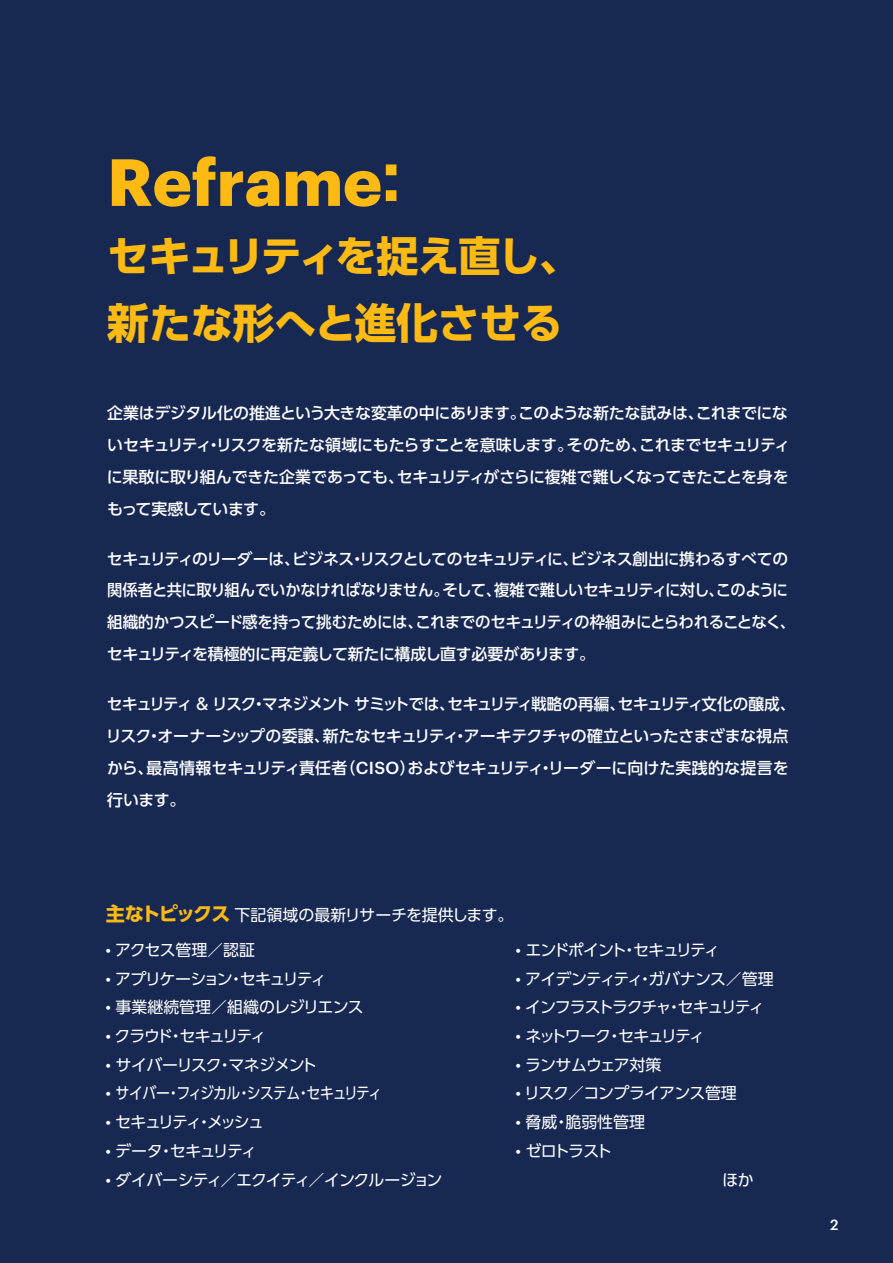
<style>
.page{position:relative;width:893px;height:1263px;background:#172953}
.page>*{position:absolute;margin:0;border:0;box-sizing:border-box;transform-origin:0 0}
.t1{font:700 65.1px "Graphik";color:#fcba13}
.t2{font:700 42px/66.3px "UD Shin Go Pr 6 N";letter-spacing:-.015em;color:#fcba13}
.t3{font:500 15.9px/32px "UD Shin Go Pr 6 N";letter-spacing:-.03em;color:#fff}
.t4{font:15.9px "UD Shin Go Pr 6 N";letter-spacing:-.06em;color:#fff}
.t5{font:15.9px "UD Shin Go Pr 6 N";letter-spacing:-.09em;color:#fff}
.t6{font:15.9px "UD Shin Go Pr 6 N";letter-spacing:-.01em;color:#fff}
.t7{font:15.9px "UD Shin Go Pr 6 N";letter-spacing:-.06em;color:#fff;scale:.87 1}
.t8{font:15.9px "UD Shin Go Pr 6 N";color:#fff}
.t9{font:15.9px "UD Shin Go Pr 6 N";letter-spacing:-.1em;color:#fff}
.t10{font:15.9px "UD Shin Go Pr 6 N";letter-spacing:-.095em;color:#fff}
.t11{font:15.9px "UD Shin Go Pr 6 N";letter-spacing:-.11em;color:#fff}
.t12{font:15.9px "UD Shin Go Pr 6 N";letter-spacing:-.105em;color:#fff}
.t13{font:15.9px "UD Shin Go Pr 6 N";letter-spacing:-.13em;color:#fff}
.t14{font:15.9px "UD Shin Go Pr 6 N";letter-spacing:-.035em;color:#fff}
.t15{font:500 14.4px "Graphik";color:#fff}
.s1{font-family:"UD Shin Go Pr 6 N";font-size:60.9px}
.s2{font-family:"Graphik";font-size:17.1px}
.s3{font-weight:700;font-size:19.2px;color:#fcba13}
</style>
<div class="page">
<h1 class="t1" style="left:107px;top:132px;width:316px">Reframe<span class="s1">：</span></h1>
<h2 class="t2" style="left:107px;top:222px;width:475px">セキュリティを捉え直し、新たな形へと進化させる</h2>
<p class="t3" style="left:107px;top:396px;width:685px">企業はデジタル化の推進という大きな変革の中にあります。このような新たな試みは、これまでにないセキュリティ・リスクを新たな領域にもたらすことを意味します。そのため、これまでセキュリティに果敢に取り組んできた企業であっても、セキュリティがさらに複雑で難しくなってきたことを身をもって実感しています。</p>
<p class="t3" style="left:107px;top:542px;width:690px">セキュリティのリーダーは、ビジネス・リスクとしてのセキュリティに、ビジネス創出に携わるすべての関係者と共に取り組んでいかなければなりません。そして、複雑で難しいセキュリティに対し、このように組織的かつスピード感を持って挑むためには、これまでのセキュリティの枠組みにとらわれることなく、セキュリティを積極的に再定義して新たに構成し直す必要があります。</p>
<p class="t3" style="left:106px;top:688px;width:691px">セキュリティ＆リスク・マネジメントサミットでは、セキュリティ戦略の再編、セキュリティ文化の醸成、リスク・オーナーシップの委譲、新たなセキュリティ・アーキテクチャの確立といったさまざまな視点から、最高情報セキュリティ責任者（<span class="s2">CISO</span>）およびセキュリティ・リーダーに向けた実践的な提言を行います。</p>
<p class="t6" style="left:106px;top:902px;width:409px"><span class="s3">主なトピックス</span>下記領域の最新リサーチを提供します。</p>
<p class="t14" style="left:105px;top:937px;width:151px"><span class="s2">•</span> アクセス管理／認証</p>
<p class="t9" style="left:105px;top:966px;width:223px"><span class="s2">•</span> アプリケーション・セキュリティ</p>
<p class="t8" style="left:105px;top:994px;width:260px"><span class="s2">•</span> 事業継続管理／組織のレジリエンス</p>
<p class="t12" style="left:105px;top:1023px;width:162px"><span class="s2">•</span> クラウド・セキュリティ</p>
<p class="t4" style="left:105px;top:1052px;width:213px"><span class="s2">•</span> サイバーリスク・マネジメント</p>
<p class="t7" style="left:105px;top:1080px;width:320px"><span class="s2">•</span> サイバー・フィジカル・システム・セキュリティ</p>
<p class="t13" style="left:105px;top:1109px;width:160px"><span class="s2">•</span> セキュリティ・メッシュ</p>
<p class="t5" style="left:105px;top:1138px;width:153px"><span class="s2">•</span> データ・セキュリティ</p>
<p class="t4" style="left:105px;top:1166px;width:339px"><span class="s2">•</span> ダイバーシティ／エクイティ／インクルージョン</p>
<p class="t10" style="left:515px;top:937px;width:206px"><span class="s2">•</span> エンドポイント・セキュリティ</p>
<p class="t4" style="left:515px;top:966px;width:260px"><span class="s2">•</span> アイデンティティ・ガバナンス／管理</p>
<p class="t5" style="left:515px;top:994px;width:250px"><span class="s2">•</span> インフラストラクチャ・セキュリティ</p>
<p class="t11" style="left:515px;top:1023px;width:191px"><span class="s2">•</span> ネットワーク・セキュリティ</p>
<p class="t4" style="left:515px;top:1052px;width:147px"><span class="s2">•</span> ランサムウェア対策</p>
<p class="t4" style="left:515px;top:1080px;width:223px"><span class="s2">•</span> リスク／コンプライアンス管理</p>
<p class="t4" style="left:515px;top:1109px;width:131px"><span class="s2">•</span> 脅威・脆弱性管理</p>
<p class="t4" style="left:515px;top:1138px;width:98px"><span class="s2">•</span> ゼロトラスト</p>
<p class="t15" style="left:830px;top:1213px;width:10px">2</p>
</div>
